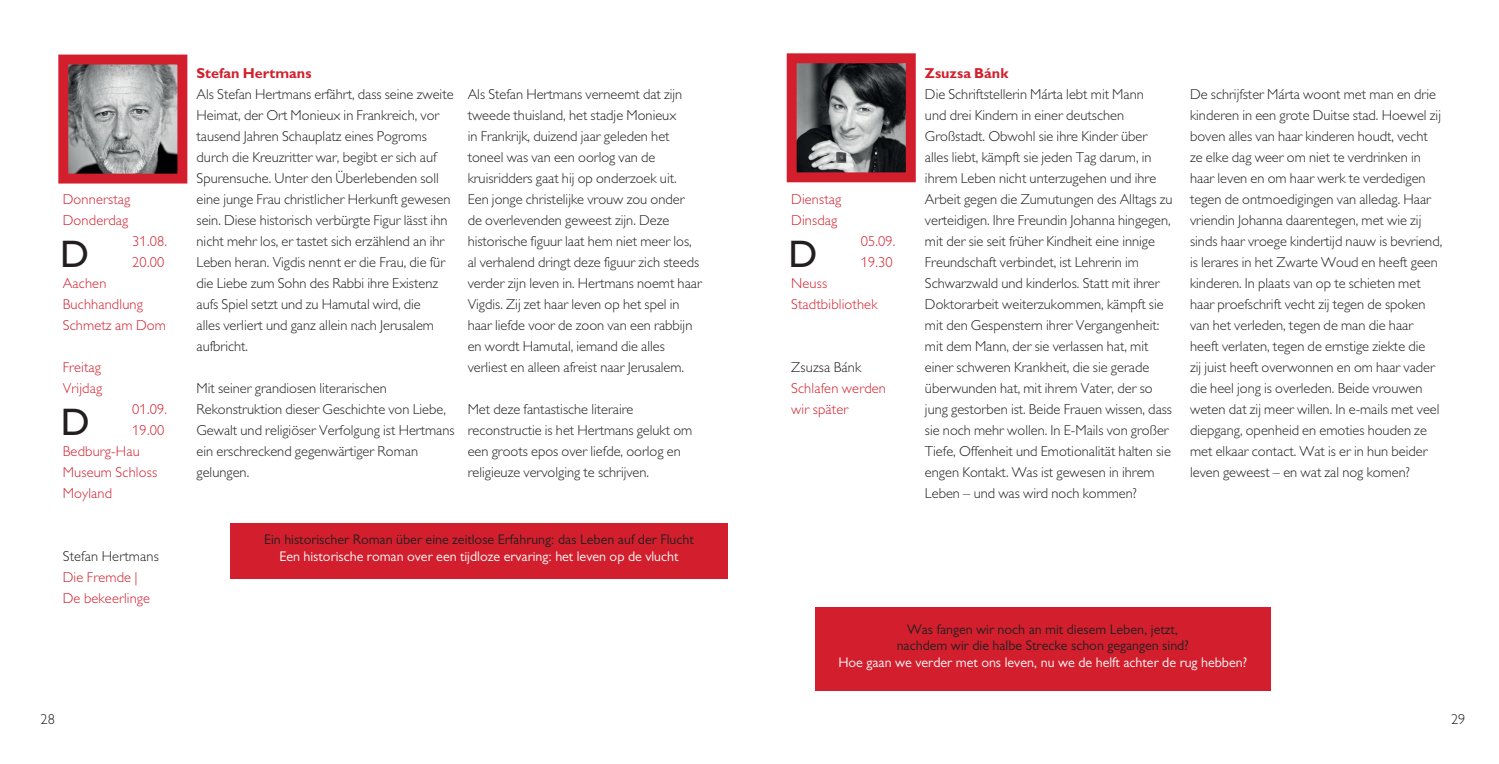
<style>
.page{position:relative;width:1499px;height:764px;background:#fff}
.page>*{position:absolute;margin:0;border:0;box-sizing:border-box;transform-origin:0 0}
.t1{font:38.5px "Gill Sans Std";color:#231f20}
.t2{font:300 14.35px/21px "Gill Alt One T";color:#231f20}
.t3{font:300 14.35px/21px "Gill Alt One T";letter-spacing:.01em;color:#d31f2d}
.t4{font:700 14.35px "Gill Sans Std";color:#d31f2d}
.t5{font:14px/16.8px "Gill Alt One T";color:#231f20;text-align:center}
.t6{font:14px "Gill Alt One T";color:#fff}
.s1{color:#231f20}
.s2{font-family:"Gill Sans Light SC";font-weight:400}
</style>
<div class="page">
<img style="left:797px;top:64px;width:107px;height:107px">
<div style="left:786px;top:53px;width:129px;height:129px;border:10px solid #d31f2d"></div>
<div style="left:815px;top:607px;width:455px;height:83px;background:#d31f2d"></div>
<img style="left:69px;top:66px;width:107px;height:107px">
<div style="left:58px;top:55px;width:129px;height:129px;border:10px solid #d31f2d"></div>
<div style="left:230px;top:523px;width:498px;height:56px;background:#d31f2d"></div>
<p class="t4" style="left:196px;top:65px;width:116px">Stefan Hertmans</p>
<p class="t2" style="left:196px;top:84px;width:258px">Als Stefan Hertmans erfährt, dass seine zweite Heimat, der Ort Monieux in Frankreich, vor tausend Jahren Schauplatz eines Pogroms durch die Kreuzritter war, begibt er sich auf Spurensuche. Unter den Überlebenden soll eine junge Frau christlicher Herkunft gewesen sein. Diese historisch verbürgte Figur lässt ihn nicht mehr los, er tastet sich erzählend an ihr Leben heran. Vigdis nennt er die Frau, die für die Liebe zum Sohn des Rabbi ihre Existenz aufs Spiel setzt und zu Hamutal wird, die<br>alles verliert und ganz allein nach Jerusalem aufbricht.</p>
<p class="t2" style="left:196px;top:378px;width:259px">Mit seiner grandiosen literarischen Rekonstruktion dieser Geschichte von Liebe, Gewalt und religiöser Verfolgung ist Hertmans ein erschreckend gegenwärtiger Roman gelungen.</p>
<p class="t2" style="left:467px;top:84px;width:236px">Als Stefan Hertmans verneemt dat zijn tweede thuisland, het stadje Monieux<br>in Frankrijk, duizend jaar geleden het toneel was van een oorlog van de kruisridders gaat hij op onderzoek uit.<br>Een jonge christelijke vrouw zou onder de overlevenden geweest zijn. Deze historische figuur laat hem niet meer los, al verhalend dringt deze figuur zich steeds verder zijn leven in. Hertmans noemt haar Vigdis. Zij zet haar leven op het spel in haar liefde voor de zoon van een rabbijn en wordt Hamutal, iemand die alles verliest en alleen afreist naar Jerusalem.</p>
<p class="t2" style="left:467px;top:399px;width:226px">Met deze fantastische literaire reconstructie is het Hertmans gelukt om een groots epos over liefde, oorlog en religieuze vervolging te schrijven.</p>
<p class="t3" style="left:63px;top:189px;width:69px">Donnerstag<br>Donderdag</p>
<p class="t3" style="left:791px;top:189px;width:52px">Dienstag<br>Dinsdag</p>
<p class="t3" style="left:132px;top:231px;width:36px">31.08.<br>20.00</p>
<p class="t3" style="left:63px;top:273px;width:105px">Aachen<br>Buchhandlung<br>Schmetz am Dom</p>
<p class="t3" style="left:63px;top:357px;width:41px">Freitag<br>Vrijdag</p>
<p class="t3" style="left:132px;top:399px;width:36px">01.09.</p>
<p class="t3" style="left:132px;top:420px;width:34px">19.00</p>
<p class="t3" style="left:63px;top:441px;width:78px">Bedburg-Hau</p>
<p class="t3" style="left:63px;top:462px;width:96px">Museum Schloss</p>
<p class="t3" style="left:63px;top:483px;width:51px">Moyland</p>
<p class="t3" style="left:860px;top:231px;width:36px">05.09.<br>19.30</p>
<p class="t3" style="left:791px;top:273px;width:88px">Neuss<br>Stadtbibliothek</p>
<h1 class="t1" style="left:60px;top:232px;width:30px">D</h1>
<h1 class="t1" style="left:788px;top:232px;width:30px">D</h1>
<p class="t2" style="left:791px;top:357px;width:72px">Zsuzsa Bánk</p>
<p class="t3" style="left:791px;top:378px;width:96px">Schlafen werden wir später</p>
<h1 class="t1" style="left:61px;top:400px;width:30px">D</h1>
<p class="t3" style="left:63px;top:546px;width:97px"><span class="s1">Stefan Hertmans<br></span>Die Fremde <span class="s2">|<br></span>De bekeerlinge</p>
<p class="t5" style="left:264px;top:531px;width:431px">Ein historischer Roman über eine zeitlose Erfahrung: das Leben auf der Flucht</p>
<p class="t6" style="left:279px;top:548px;width:400px">Een historische roman over een tijdloze ervaring: het leven op de vlucht</p>
<p class="t4" style="left:924px;top:65px;width:85px">Zsuzsa Bánk</p>
<p class="t2" style="left:924px;top:84px;width:249px">Die Schriftstellerin Márta lebt mit Mann<br>und drei Kindern in einer deutschen Großstadt. Obwohl sie ihre Kinder über alles liebt, kämpft sie jeden Tag darum, in ihrem Leben nicht unterzugehen und ihre Arbeit gegen die Zumutungen des Alltags zu verteidigen. Ihre Freundin Johanna hingegen, mit der sie seit früher Kindheit eine innige Freundschaft verbindet, ist Lehrerin im Schwarzwald und kinderlos. Statt mit ihrer Doktorarbeit weiterzukommen, kämpft sie mit den Gespenstern ihrer Vergangenheit: mit dem Mann, der sie verlassen hat, mit einer schweren Krankheit, die sie gerade überwunden hat, mit ihrem Vater, der so jung gestorben ist. Beide Frauen wissen, dass sie noch mehr wollen. In E-Mails von großer Tiefe, Offenheit und Emotionalität halten sie engen Kontakt. Was ist gewesen in ihrem Leben – und was wird noch kommen?</p>
<p class="t2" style="left:1189px;top:84px;width:254px">De schrijfster Márta woont met man en drie kinderen in een grote Duitse stad. Hoewel zij boven alles van haar kinderen houdt, vecht ze elke dag weer om niet te verdrinken in haar leven en om haar werk te verdedigen tegen de ontmoedigingen van alledag. Haar vriendin Johanna daarentegen, met wie zij sinds haar vroege kindertijd nauw is bevriend, is lerares in het Zwarte Woud en heeft geen kinderen. In plaats van op te schieten met haar proefschrift vecht zij tegen de spoken van het verleden, tegen de man die haar heeft verlaten, tegen de ernstige ziekte die<br>zij juist heeft overwonnen en om haar vader die heel jong is overleden. Beide vrouwen weten dat zij meer willen. In e-mails met veel diepgang, openheid en emoties houden ze met elkaar contact. Wat is er in hun beider leven geweest – en wat zal nog komen?</p>
<p class="t5" style="left:896px;top:620px;width:293px">Was fangen wir noch an mit diesem Leben, jetzt, nachdem wir die halbe Strecke schon gegangen sind?</p>
<p class="t6" style="left:838px;top:654px;width:410px">Hoe gaan we verder met ons leven, nu we de helft achter de rug hebben?</p>
<p class="t2" style="left:41px;top:709px;width:16px">28</p>
<p class="t2" style="left:1450px;top:709px;width:16px">29</p>
</div>
